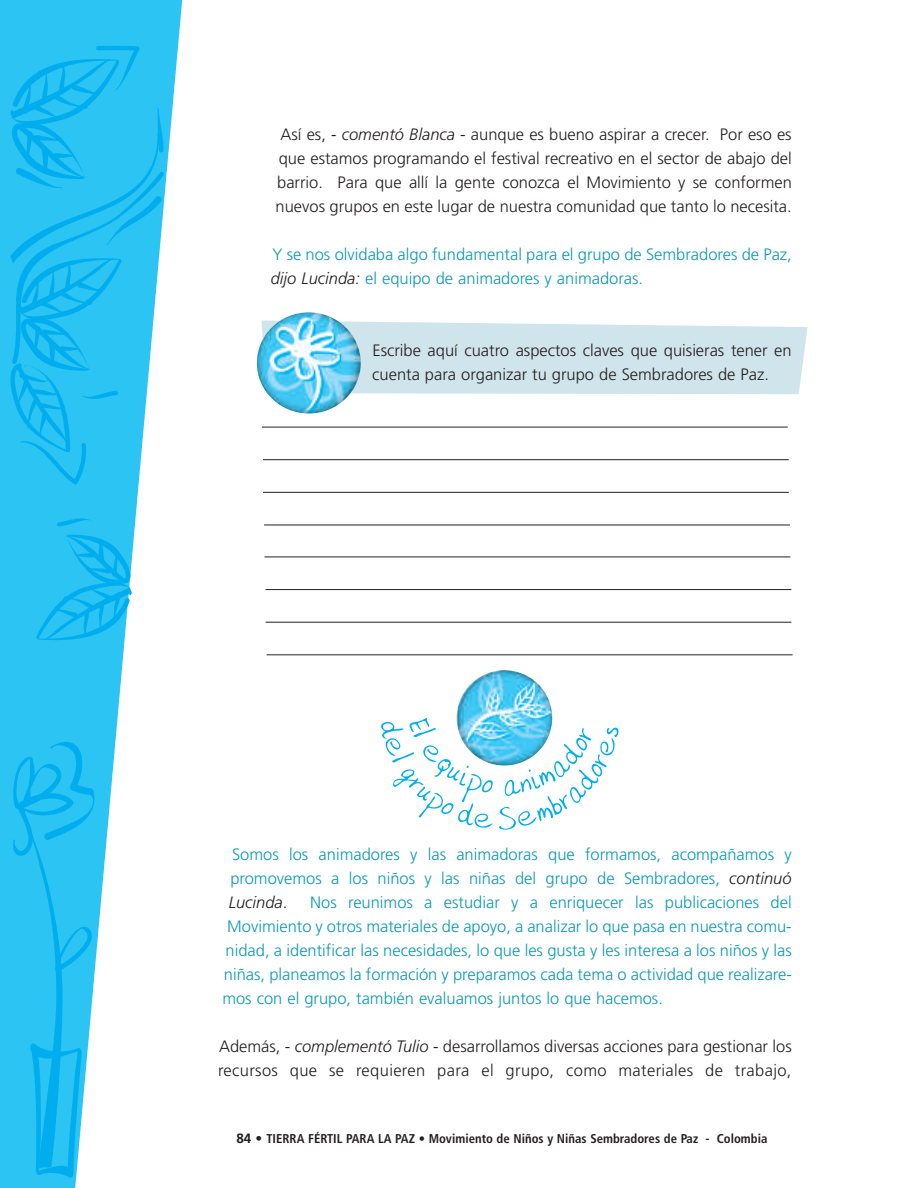
<style>
.page{position:relative;width:918px;height:1188px;background:#fff}
.page>*{position:absolute;margin:0;border:0;box-sizing:border-box;transform-origin:0 0}
.t1{font:300 16.5px/24px "Frutiger";color:#0c9ab4;text-align:justify}
.t2{font:300 16.5px/24px "Frutiger";color:#231f20}
.t3{font:700 condensed 12.75px "Frutiger";color:#231f20}
.s1{font-style:italic}
.s2{font-style:italic;color:#231f20}
.s3{color:#231f20}
.s4{font-stretch:normal;font-size:13.5px}
</style>
<div class="page">
<div style="left:361px;top:321px;width:447px;height:73px;background:#d0e4eb"></div>
<svg style="left:0;top:0;width:183px;height:1188px"></svg>
<svg style="left:36px;top:535px;width:96px;height:107px;background:#24bff2"></svg>
<svg style="left:57px;top:517px;width:36px;height:10px"></svg>
<svg style="left:12px;top:739px;width:82px;height:439px;background:#2cc2f2"></svg>
<svg style="left:6px;top:46px;width:158px;height:438px;background:#2ec3f2"></svg>
<svg style="left:381px;top:718px;width:237px;height:112px"></svg>
<img style="left:457px;top:670px;width:95px;height:95px">
<img style="left:257px;top:312px;width:104px;height:102px">
<hr style="left:262px;top:427px;width:526px;height:1px;background:#231f20">
<hr style="left:263px;top:459px;width:526px;height:1px;background:#231f20">
<hr style="left:263px;top:492px;width:526px;height:1px;background:#231f20">
<hr style="left:264px;top:525px;width:526px;height:1px;background:#231f20">
<hr style="left:265px;top:557px;width:525px;height:1px;background:#231f20">
<hr style="left:266px;top:589px;width:525px;height:1px;background:#231f20">
<hr style="left:266px;top:622px;width:525px;height:1px;background:#231f20">
<hr style="left:267px;top:654px;width:526px;height:1px;background:#231f20">
<p class="t2" style="left:276px;top:124px;width:518px;text-align:justify">Así es, - <span class="s1">comentó Blanca</span> - aunque es bueno aspirar a crecer. Por eso es que estamos programando el festival recreativo en el sector de abajo del barrio. Para que allí la gente conozca el Movimiento y se conformen nuevos grupos en este lugar de nuestra comunidad que tanto lo necesita.</p>
<p class="t1" style="left:271px;top:244px;width:523px">Y se nos olvidaba algo fundamental para el grupo de Sembradores de Paz, <span class="s2">dijo Lucinda:</span> el equipo de animadores y animadoras.</p>
<p class="t2" style="left:372px;top:340px;width:421px">Escribe aquí cuatro aspectos claves que quisieras tener en cuenta para organizar tu grupo de Sembradores de Paz.</p>
<p class="t1" style="left:229px;top:844px;width:564px">Somos los animadores y las animadoras que formamos, acompañamos y promovemos a los niños y las niñas del grupo de Sembradores, <span class="s2">continuó Lucinda</span><span class="s3">.</span></p>
<p class="t1" style="left:222px;top:892px;width:571px;text-indent:88px">Nos reunimos a estudiar y a enriquecer las publicaciones del Movimiento y otros materiales de apoyo, a analizar lo que pasa en nuestra comu&shy;nidad, a identificar las necesidades, lo que les gusta y les interesa a los niños y las niñas, planeamos la formación y preparamos cada tema o actividad que realizare&shy;mos con el grupo, también evaluamos juntos lo que hacemos.</p>
<p class="t2" style="left:218px;top:1036px;width:575px">Además, - <span class="s1">complementó Tulio</span> - desarrollamos diversas acciones para gestionar los recursos que se requieren para el grupo, como materiales de trabajo,</p>
<p class="t3" style="left:236px;top:1133px;width:532px"><span class="s4">84 •</span> TIERRA FÉRTIL PARA LA PAZ • Movimiento de Niños y Niñas Sembradores de Paz - Colombia</p>
</div>
